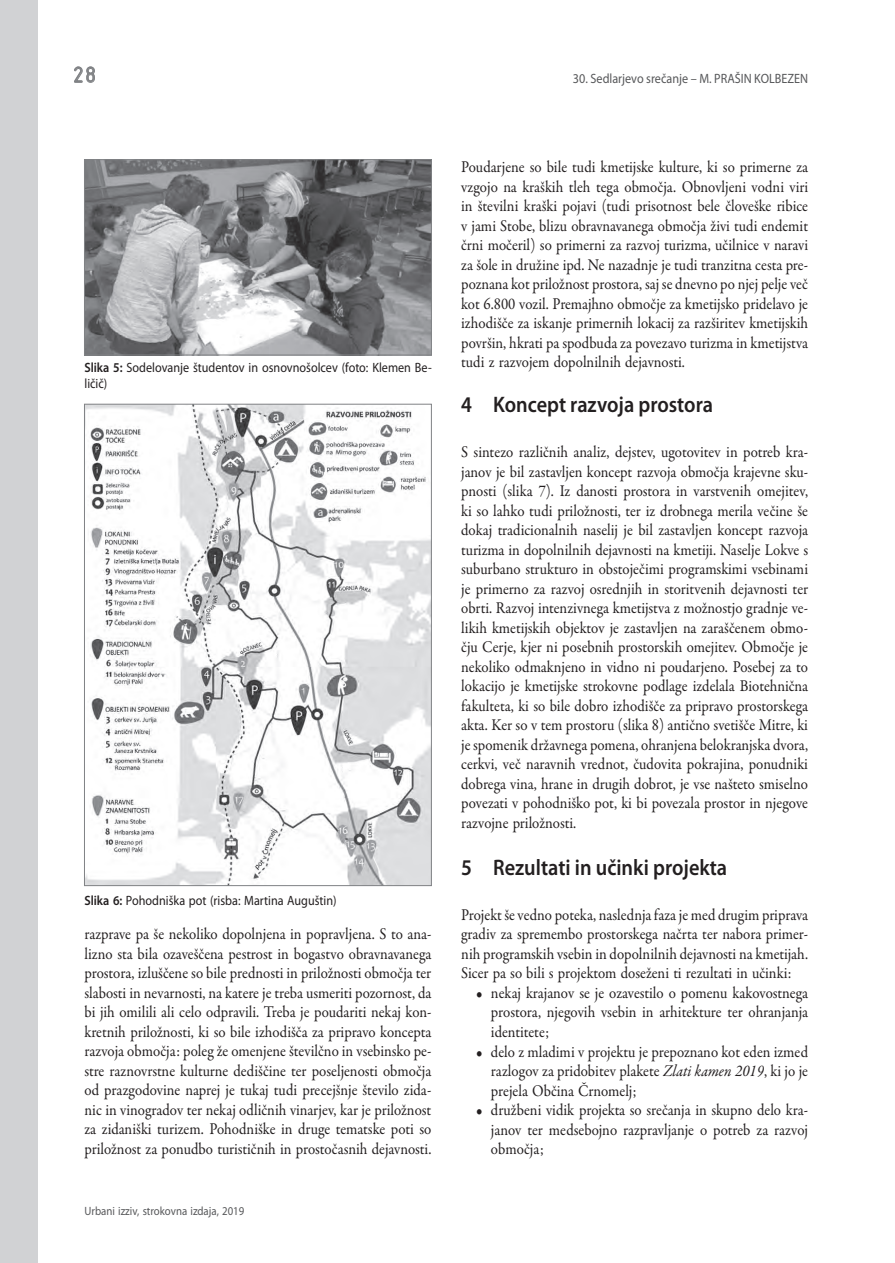
<style>
.page{position:relative;width:895px;height:1263px;background:#fff}
.page>*{position:absolute;margin:0;border:0;box-sizing:border-box;transform-origin:0 0}
.t1{font:24px "ISOCTEUR";color:#808285}
.t2{font:600 22.5px "Myriad Pro";color:#231f20;scale:.9 1}
.t3{font:16.5px/19.5px "Garamond Premr Pro";color:#231f20;text-align:justify;scale:.9 1}
.t4{font:13.5px/16.5px "Myriad Pro";color:#231f20;scale:.9 1}
.t5{font:13.5px "Myriad Pro";color:#57585a;scale:.9 1}
.t6{font:12px "Myriad Pro";color:#57585a;scale:.9 1}
.s1{font-weight:600}
.s2{font-style:italic}
</style>
<div class="page">
<svg style="left:74px;top:66px;width:21px;height:17px"></svg>
<div style="left:0;top:0;width:38px;height:1263px;background:#d1d2d4"></div>
<img style="left:86px;top:161px;width:343px;height:192px">
<div style="left:84px;top:159px;width:347px;height:196px;border:1px solid #808285"></div>
<img style="left:86px;top:406px;width:343px;height:478px">
<h1 class="t1" style="left:70px;top:59px;width:31px">28</h1>
<p class="t5" style="left:572px;top:71px;width:262px">30. Sedlarjevo srečanje – M. PRAŠIN KOLBEZEN</p>
<p class="t4" style="left:84px;top:359px;width:387px"><span class="s1">Slika 5:</span> Sodelovanje študentov in osnovnošolcev (foto: Klemen Be&shy;ličič)</p>
<p class="t4" style="left:84px;top:892px;width:281px"><span class="s1">Slika 6:</span> Pohodniška pot (risba: Martina Auguštin)</p>
<p class="t3" style="left:84px;top:924px;width:387px">razprave pa še nekoliko dopolnjena in popravljena. S to ana&shy;lizno sta bila ozaveščena pestrost in bogastvo obravnavanega prostora, izluščene so bile prednosti in priložnosti območja ter slabosti in nevarnosti, na katere je treba usmeriti pozornost, da bi jih omilili ali celo odpravili. Treba je poudariti nekaj kon&shy;kretnih priložnosti, ki so bile izhodišča za pripravo koncepta razvoja območja: poleg že omenjene številčno in vsebinsko pe&shy;stre raznovrstne kulturne dediščine ter poseljenosti območja od prazgodovine naprej je tukaj tudi precejšnje število zida&shy;nic in vinogradov ter nekaj odličnih vinarjev, kar je priložnost za zidaniški turizem. Pohodniške in druge tematske poti so priložnost za ponudbo turističnih in prostočasnih dejavnosti.</p>
<p class="t6" style="left:84px;top:1204px;width:179px">Urbani izziv, strokovna izdaja, 2019</p>
<p class="t3" style="left:461px;top:158px;width:387px">Poudarjene so bile tudi kmetijske kulture, ki so primerne za vzgojo na kraških tleh tega območja. Obnovljeni vodni viri in številni kraški pojavi (tudi prisotnost bele človeške ribice v jami Stobe, blizu obravnavanega območja živi tudi endemit črni močeril) so primerni za razvoj turizma, učilnice v naravi za šole in družine ipd. Ne nazadnje je tudi tranzitna cesta pre&shy;poznana kot priložnost prostora, saj se dnevno po njej pelje več kot 6.800 vozil. Premajhno območje za kmetijsko pridelavo je izhodišče za iskanje primernih lokacij za razširitev kmetijskih površin, hkrati pa spodbuda za povezavo turizma in kmetijstva tudi z razvojem dopolnilnih dejavnosti.</p>
<h2 class="t2" style="left:461px;top:390px;width:281px">4 Koncept razvoja prostora</h2>
<p class="t3" style="left:461px;top:443px;width:387px">S sintezo različnih analiz, dejstev, ugotovitev in potreb kra&shy;janov je bil zastavljen koncept razvoja območja krajevne sku&shy;pnosti (slika 7). Iz danosti prostora in varstvenih omejitev, ki so lahko tudi priložnosti, ter iz drobnega merila večine še dokaj tradicionalnih naselij je bil zastavljen koncept razvoja turizma in dopolnilnih dejavnosti na kmetiji. Naselje Lokve s suburbano strukturo in obstoječimi programskimi vsebinami je primerno za razvoj osrednjih in storitvenih dejavnosti ter obrti. Razvoj intenzivnega kmetijstva z možnostjo gradnje ve&shy;likih kmetijskih objektov je zastavljen na zaraščenem obmo&shy;čju Cerje, kjer ni posebnih prostorskih omejitev. Območje je nekoliko odmaknjeno in vidno ni poudarjeno. Posebej za to lokacijo je kmetijske strokovne podlage izdelala Biotehnična fakulteta, ki so bile dobro izhodišče za pripravo prostorskega akta. Ker so v tem prostoru (slika 8) antično svetišče Mitre, ki je spomenik državnega pomena, ohranjena belokranjska dvora, cerkvi, več naravnih vrednot, čudovita pokrajina, ponudniki dobrega vina, hrane in drugih dobrot, je vse našteto smiselno povezati v pohodniško pot, ki bi povezala prostor in njegove razvojne priložnosti.</p>
<h2 class="t2" style="left:461px;top:853px;width:297px">5 Rezultati in učinki projekta</h2>
<p class="t3" style="left:461px;top:905px;width:387px">Projekt še vedno poteka, naslednja faza je med drugim priprava gradiv za spremembo prostorskega načrta ter nabora primer&shy;nih programskih vsebin in dopolnilnih dejavnosti na kmetijah.<br>Sicer pa so bili s projektom doseženi ti rezultati in učinki:</p>
<p class="t3" style="left:490px;top:983px;width:353px;text-indent:-15px">• nekaj krajanov se je ozavestilo o pomenu kakovostnega prostora, njegovih vsebin in arhitekture ter ohranjanja identitete;</p>
<p class="t3" style="left:490px;top:1042px;width:353px;text-indent:-15px">• delo z mladimi v projektu je prepoznano kot eden izmed razlogov za pridobitev plakete <span class="s2">Zlati kamen 2019</span>, ki jo je prejela Občina Črnomelj;</p>
<p class="t3" style="left:490px;top:1100px;width:353px;text-indent:-15px">• družbeni vidik projekta so srečanja in skupno delo kra&shy;janov ter medsebojno razpravljanje o potreb za razvoj območja;</p>
</div>
